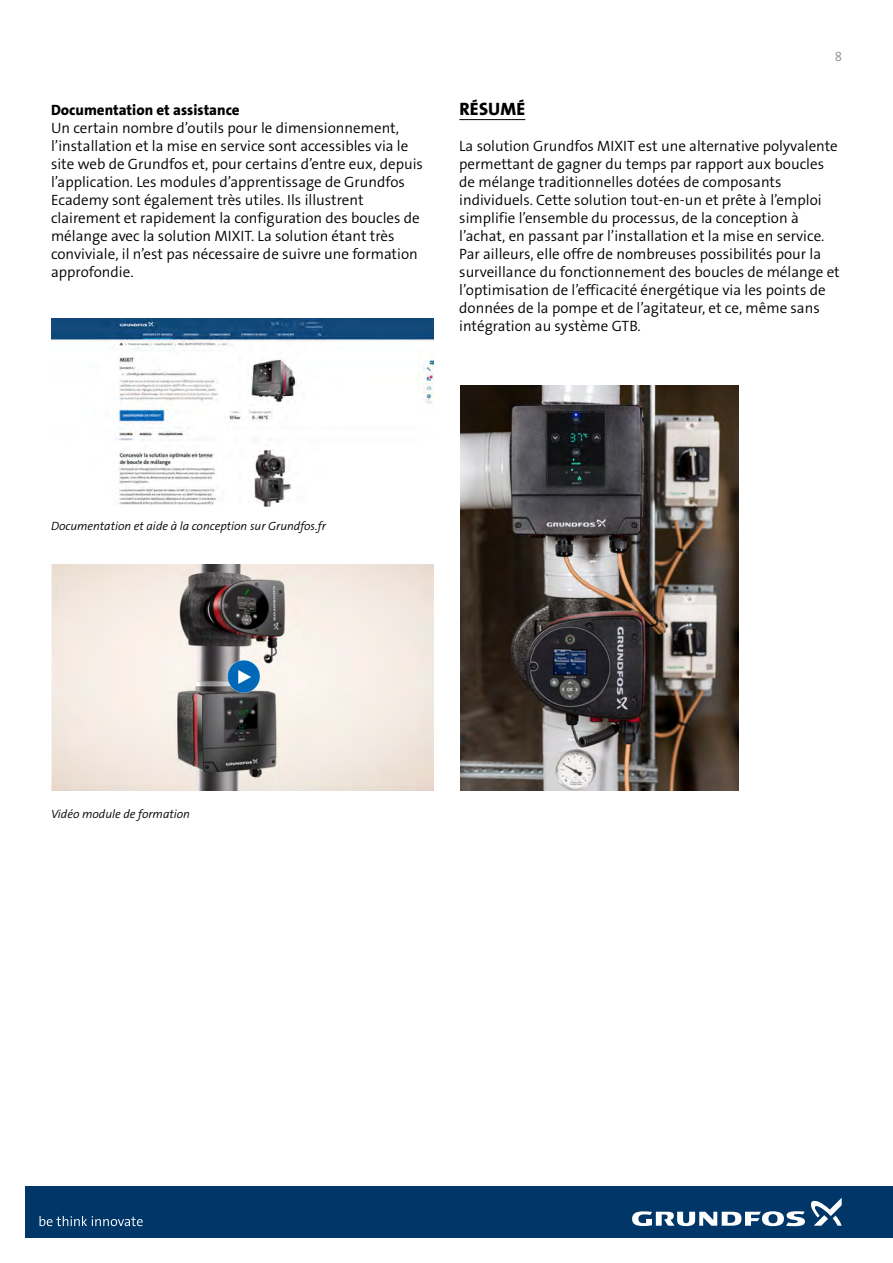
<style>
.page{position:relative;width:893px;height:1263px;background:#fff}
.page>*{position:absolute;margin:0;border:0;box-sizing:border-box;transform-origin:0 0}
.t1{font:18px "Grundfos The Sans V2 OT 8 XB";letter-spacing:.015em;color:#000}
.t2{font:15px/18px "Grundfos The Sans V2 OT 4 SL";color:#000}
.t3{font:15px "Grundfos The Sans V2 OT 8 XB";color:#000}
.t4{font:13.5px "Grundfos The Sans V2 OT 4 SL";color:#8a9297}
.t5{font:12px "Grundfos The Sans V2 OT 4 SL Italic";color:#000}
</style>
<div class="page">
<hr style="left:459px;top:119px;width:66px;height:1px;background:#000">
<img style="left:51px;top:319px;width:383px;height:187px">
<img style="left:51px;top:565px;width:383px;height:225px">
<img style="left:460px;top:385px;width:278px;height:405px">
<div style="left:26px;top:1186px;width:867px;height:51px;background:#003768"></div>
<svg style="left:632px;top:1198px;width:210px;height:28px"></svg>
<svg style="left:40px;top:1216px;width:103px;height:10px"></svg>
<p class="t3" style="left:51px;top:101px;width:190px">Documentation et assistance</p>
<p class="t2" style="left:51px;top:119px;width:373px">Un certain nombre d’outils pour le dimensionnement, l’installation et la mise en service sont accessibles via le site web de Grundfos et, pour certains d’entre eux, depuis l’application. Les modules d’apprentissage de Grundfos Ecademy sont également très utiles. Ils illustrent clairement et rapidement la configuration des boucles de mélange avec la solution MIXIT. La solution étant très conviviale, il n’est pas nécessaire de suivre une formation approfondie.</p>
<p class="t4" style="left:835px;top:48px;width:9px">8</p>
<p class="t1" style="left:459px;top:98px;width:67px">RÉSUMÉ</p>
<p class="t2" style="left:459px;top:137px;width:382px">La solution Grundfos MIXIT est une alternative polyvalente permettant de gagner du temps par rapport aux boucles de mélange traditionnelles dotées de composants individuels. Cette solution tout-en-un et prête à l’emploi simplifie l’ensemble du processus, de la conception à l’achat, en passant par l’installation et la mise en service.<br>Par ailleurs, elle offre de nombreuses possibilités pour la surveillance du fonctionnement des boucles de mélange et l’optimisation de l’efficacité énergétique via les points de données de la pompe et de l’agitateur, et ce, même sans intégration au système GTB.</p>
<p class="t5" style="left:51px;top:518px;width:276px">Documentation et aide à la conception sur Grundfos.fr</p>
<p class="t5" style="left:51px;top:806px;width:141px">Vidéo module de formation</p>
</div>
